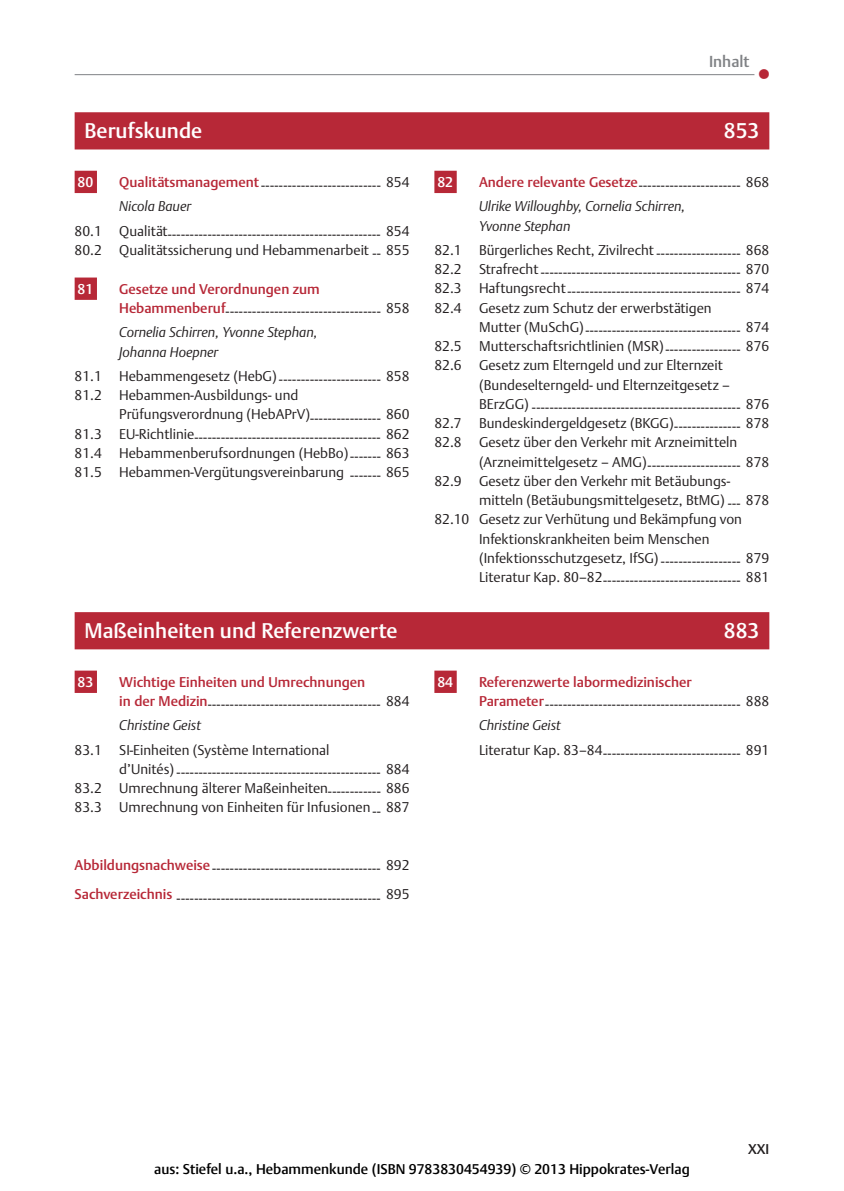
<style>
.page{position:relative;width:844px;height:1191px;background:#fff}
.page>*{position:absolute;margin:0;border:0;box-sizing:border-box;transform-origin:0 0}
.t1{font:500 21px "Thieme Argo 2008";color:#fff}
.t2{font:17.5px "Thieme Gulliver 2008";color:#b72837}
.t3{font:500 15.75px "Thieme Argo 2008";color:#808285}
.t4{font:300 14px/16.1px "Thieme Argo 2008";color:#231f20}
.t5{font:500 14px/21.7px "Thieme Argo 2008";color:#b72837}
.t6{font:italic 300 14px/21.2px "Thieme Argo 2008";color:#231f20}
.t7{font:500 14px "Thieme Argo 2008";color:#000}
.t8{font:500 14px "Thieme Argo 2008";color:#fff}
.t9{font:500 14px "Thieme Argo 2008";color:#231f20}
.s1{font-style:italic}
.s2{font-weight:300;color:#231f20}
.s3{font-weight:300;font-style:italic;color:#231f20}
.s4{font-style:normal}
.s5{font-weight:500;color:#b72837}
</style>
<div class="page">
<hr style="left:75px;top:74px;width:679px;height:1px;background:#808285">
<div style="left:75px;top:112px;width:694px;height:37px;background:#b72837"></div>
<div style="left:75px;top:171px;width:22px;height:22px;background:#b72837"></div>
<div style="left:75px;top:277px;width:22px;height:23px;background:#b72837"></div>
<div style="left:434px;top:171px;width:23px;height:22px;background:#b72837"></div>
<div style="left:75px;top:612px;width:694px;height:37px;background:#b72837"></div>
<div style="left:75px;top:670px;width:22px;height:23px;background:#b72837"></div>
<div style="left:434px;top:670px;width:23px;height:23px;background:#b72837"></div>
<p class="t3" style="left:709px;top:52px;width:42px">Inhalt</p>
<p class="t2" style="left:757px;top:62px;width:16px">●</p>
<h1 class="t1" style="left:85px;top:118px;width:119px">Berufskunde</h1>
<h1 class="t1" style="left:724px;top:118px;width:37px">853</h1>
<p class="t8" style="left:78px;top:174px;width:17px">80</p>
<p class="t4" style="left:119px;top:175px;width:292px;line-height:21.2px"><sup>Qualitätsmanagement</sup>--------------------------- 854<br><span class="s1">Nicola Bauer</span></p>
<p class="t4" style="left:75px;top:226px;width:336px">80.1 Qualität------------------------------------------------ 854<br>80.2 Qualitätssicherung und Hebammenarbeit -- 855</p>
<p class="t8" style="left:78px;top:281px;width:17px">81</p>
<p class="t5" style="left:119px;top:278px;width:292px">Gesetze und Verordnungen zum<br>Hebammenberuf<span class="s2">----------------------------------- </span><sup>858<br></sup><span class="s3">Cornelia Schirren, Yvonne Stephan,</span></p>
<p class="t6" style="left:119px;top:341px;width:100px">Johanna Hoepner</p>
<p class="t4" style="left:75px;top:366px;width:336px;line-height:19.2px">81.1 Hebammengesetz (HebG)----------------------- 858<br>81.2 Hebammen-Ausbildungs- und</p>
<p class="t4" style="left:75px;top:403px;width:336px;line-height:22.4px;text-align:right">Prüfungsverordnung (HebAPrV)---------------- 860<br>81.3 EU-Richtlinie------------------------------------------ 862</p>
<p class="t4" style="left:75px;top:443px;width:336px;line-height:19.2px">81.4 Hebammenberufsordnungen (HebBo)------- 863<br>81.5 Hebammen-Vergütungsvereinbarung ------- 865</p>
<p class="t8" style="left:437px;top:174px;width:17px">82</p>
<p class="t6" style="left:479px;top:175px;width:292px"><sup>Andere</sup> <sup>relevante</sup> <sup>Gesetze</sup><span class="s4">----------------------- </span><sup>868<br></sup>Ulrike Willoughby, Cornelia Schirren,</p>
<p class="t6" style="left:479px;top:215px;width:93px">Yvonne Stephan</p>
<p class="t4" style="left:434px;top:239px;width:336px;line-height:22.4px">82.1 Bürgerliches Recht, Zivilrecht ------------------- 868<br>82.2 Strafrecht --------------------------------------------- 870</p>
<p class="t4" style="left:434px;top:283px;width:336px">82.3 Haftungsrecht--------------------------------------- 874<br>82.4 Gesetz zum Schutz der erwerbstätigen</p>
<p class="t4" style="left:434px;top:322px;width:336px;text-align:right">Mutter (MuSchG)----------------------------------- 874<br>82.5 Mutterschaftsrichtlinien (MSR)----------------- 876</p>
<p class="t4" style="left:479px;top:356px;width:252px;line-height:19.2px;text-indent:-45px">82.6 Gesetz zum Elterngeld und zur Elternzeit (Bundeselterngeld- und Elternzeitgesetz –</p>
<p class="t4" style="left:434px;top:399px;width:336px;text-align:right">BErzGG) ----------------------------------------------- 876<br>82.7 Bundeskindergeldgesetz (BKGG)--------------- 878</p>
<p class="t4" style="left:434px;top:434px;width:304px">82.8 Gesetz über den Verkehr mit Arzneimitteln</p>
<p class="t4" style="left:479px;top:454px;width:292px">(Arzneimittelgesetz – AMG)--------------------- 878</p>
<p class="t4" style="left:434px;top:473px;width:297px">82.9 Gesetz über den Verkehr mit Betäubungs-</p>
<p class="t4" style="left:479px;top:492px;width:292px">mitteln (Betäubungsmittelgesetz, BtMG) --- 878</p>
<p class="t4" style="left:434px;top:511px;width:309px">82.10 Gesetz zur Verhütung und Bekämpfung von</p>
<p class="t4" style="left:479px;top:531px;width:232px">Infektionskrankheiten beim Menschen</p>
<p class="t4" style="left:479px;top:550px;width:292px">(Infektionsschutzgesetz, IfSG) ------------------ 879</p>
<p class="t4" style="left:479px;top:572px;width:292px">Literatur Kap. 80–82------------------------------- 881</p>
<h1 class="t1" style="left:85px;top:618px;width:314px">Maßeinheiten und Referenzwerte</h1>
<h1 class="t1" style="left:724px;top:618px;width:37px">883</h1>
<p class="t8" style="left:78px;top:674px;width:17px">83</p>
<p class="t5" style="left:119px;top:671px;width:292px">Wichtige Einheiten und Umrechnungen<br>in der Medizin<span class="s2">--------------------------------------- </span><sup>884<br></sup><span class="s3">Christine Geist</span></p>
<p class="t4" style="left:119px;top:738px;width:292px;line-height:22.4px;text-indent:-45px">83.1 SI-Einheiten (Système International<br>d’Unités) ---------------------------------------------- 884</p>
<p class="t4" style="left:75px;top:778px;width:336px;line-height:19.2px">83.2 Umrechnung älterer Maßeinheiten------------ 886<br>83.3 Umrechnung von Einheiten für Infusionen -- 887</p>
<p class="t8" style="left:437px;top:674px;width:17px">84</p>
<p class="t4" style="left:479px;top:671px;width:292px;line-height:21.7px"><span class="s5">Referenzwerte labormedizinischer<br></span><sup>Parameter</sup>-------------------------------------------- 888<br><span class="s1">Christine Geist</span></p>
<p class="t4" style="left:479px;top:745px;width:292px">Literatur Kap. 83–84------------------------------- 891</p>
<p class="t4" style="left:75px;top:854px;width:336px;line-height:29.2px"><sup>Abbildungsnachweise</sup>-------------------------------------- 892<br><sup>Sachverzeichnis</sup> ---------------------------------------------- 895</p>
<p class="t7" style="left:154px;top:1159px;width:537px">aus: Stiefel u.a., Hebammenkunde (ISBN 9783830454939) © 2013 Hippokrates-Verlag</p>
<p class="t9" style="left:748px;top:1140px;width:23px">XXI</p>
</div>
